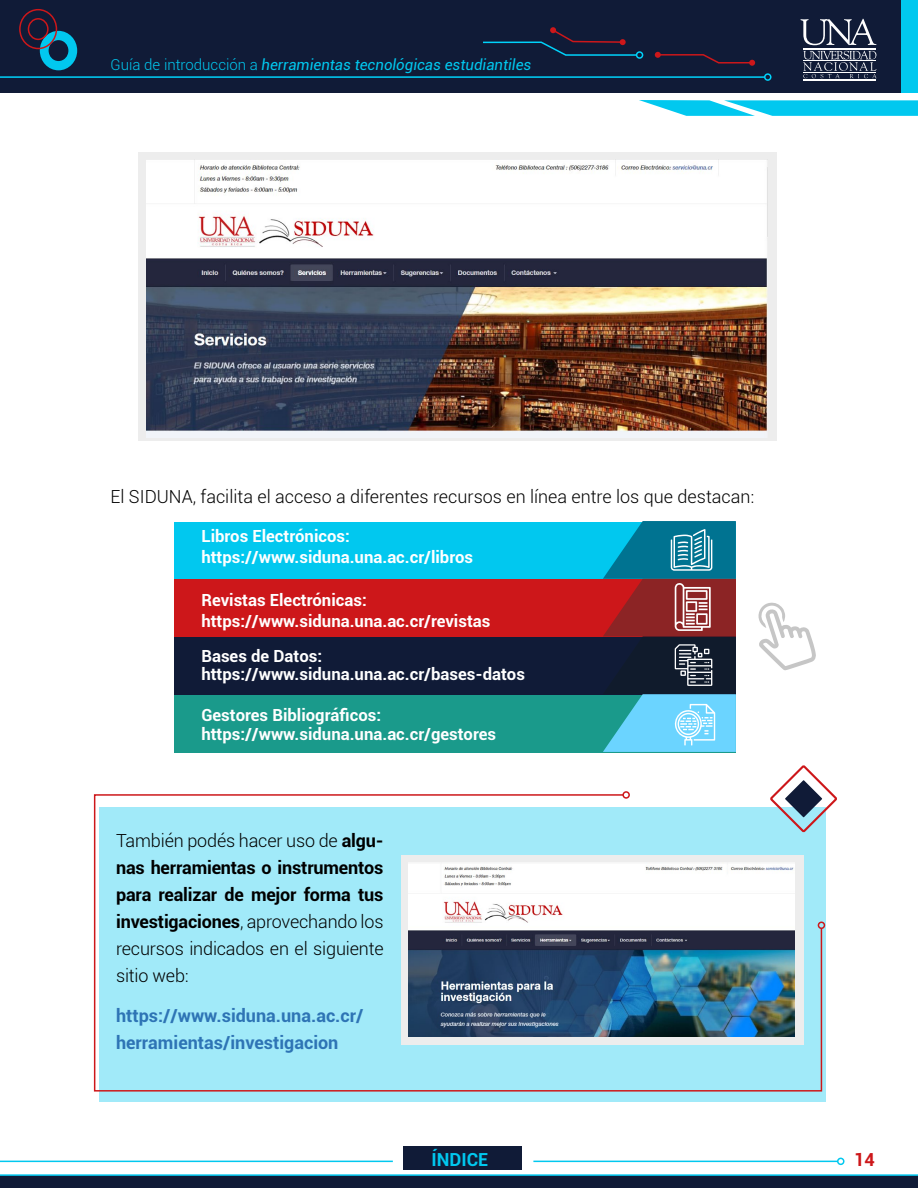
<style>
.page{position:relative;width:918px;height:1188px;background:#fff}
.page>*{position:absolute;margin:0;border:0;box-sizing:border-box;transform-origin:0 0}
.t1{font:300 18px/27px "Roboto";color:#000;text-align:justify}
.t2{font:700 18px/27px "Roboto";color:#2e74b5}
.t3{font:700 18px "Roboto";color:#01c8ef}
.t4{font:700 18px "Roboto";color:#cd171a}
.t5{font:700 16.65px/20.2px "Roboto";color:#fff}
.t6{font:italic 15px "Roboto";color:#01c8ef}
.s1{font-weight:300;font-style:normal}
.s2{font-weight:700}
</style>
<div class="page">
<div style="left:0;top:0;width:918px;height:93px;background:#101b37"></div>
<hr style="left:0;top:76px;width:765px;height:2px;background:#00d3fb">
<div style="left:764px;top:73px;width:8px;height:8px;border:2px solid #00d3fb;border-radius:50%"></div>
<svg style="left:803px;top:51px;width:74px;height:27px"></svg>
<hr style="left:803px;top:48px;width:73px;height:1px;background:#fff">
<hr style="left:803px;top:80px;width:73px;height:1px;background:#fff">
<hr style="left:803px;top:72px;width:73px;height:1px;background:#fff">
<hr style="left:803px;top:61px;width:73px;height:1px;background:#fff">
<svg style="left:800px;top:19px;width:76px;height:26px"></svg>
<div style="left:636px;top:51px;width:7px;height:8px;border:2px solid #00d3fb;border-radius:50%"></div>
<svg style="left:655px;top:52px;width:100px;height:14px"></svg>
<svg style="left:483px;top:27px;width:155px;height:30px"></svg>
<svg style="left:19px;top:8px;width:58px;height:62px"></svg>
<div style="left:902px;top:0;width:16px;height:93px;background:#01c8ef"></div>
<svg style="left:0;top:1174px;width:918px;height:14px;background:#14334f"></svg>
<hr style="left:533px;top:1161px;width:305px;height:1px;background:#01c8ef">
<div style="left:837px;top:1158px;width:8px;height:7px;border:2px solid #01c8ef;border-radius:50%"></div>
<hr style="left:0;top:1161px;width:393px;height:1px;background:#01c8ef">
<div style="left:403px;top:1146px;width:118px;height:24px;background:#101b37"></div>
<svg style="left:639px;top:100px;width:279px;height:16px;background:#2bd1f1"></svg>
<div style="left:100px;top:807px;width:726px;height:294px;background:#a1eaf9"></div>
<svg style="left:93px;top:794px;width:730px;height:298px"></svg>
<div style="left:622px;top:791px;width:8px;height:8px;border:2px solid #cd171a;border-radius:50%"></div>
<div style="left:818px;top:922px;width:7px;height:7px;border:2px solid #cd171a;border-radius:50%"></div>
<div style="left:138px;top:152px;width:639px;height:289px;background:#ededed"></div>
<div style="left:402px;top:855px;width:402px;height:190px;background:#ededed"></div>
<div style="left:174px;top:522px;width:562px;height:57px;background:#01c8ef"></div>
<div style="left:174px;top:579px;width:562px;height:58px;background:#cd171a"></div>
<div style="left:174px;top:637px;width:562px;height:58px;background:#101b37"></div>
<div style="left:174px;top:695px;width:562px;height:58px;background:#1a9a8b"></div>
<img style="left:147px;top:160px;width:621px;height:278px">
<svg style="left:603px;top:521px;width:133px;height:231px"></svg>
<img style="left:409px;top:863px;width:386px;height:174px">
<svg style="left:758px;top:602px;width:58px;height:68px"></svg>
<svg style="left:768px;top:765px;width:69px;height:69px"></svg>
<svg style="left:785px;top:780px;width:37px;height:37px"></svg>
<p class="t6" style="left:111px;top:54px;width:422px"><span class="s1">Guía de introducción a</span> herramientas tecnológicas estudiantiles</p>
<p class="t1" style="left:111px;top:482px;width:645px">El SIDUNA, facilita el acceso a diferentes recursos en línea entre los que destacan:</p>
<p class="t5" style="left:201px;top:526px;width:273px">Libros Electrónicos: https://www.siduna.una.ac.cr/libros</p>
<p class="t5" style="left:201px;top:590px;width:291px">Revistas Electrónicas: https://www.siduna.una.ac.cr/revistas</p>
<p class="t5" style="left:201px;top:646px;width:325px;line-height:18.8px">Bases de Datos: https://www.siduna.una.ac.cr/bases-datos</p>
<p class="t5" style="left:201px;top:705px;width:296px;line-height:18.8px">Gestores Bibliográficos: https://www.siduna.una.ac.cr/gestores</p>
<p class="t1" style="left:116px;top:827px;width:269px">También podés hacer uso de <span class="s2">algu&shy;nas herramientas o instrumentos para realizar de mejor forma tus investigaciones</span>, aprovechando los recursos indicados en el siguiente sitio web:</p>
<p class="t2" style="left:116px;top:1002px;width:249px">https://www.siduna.una.ac.cr/ herramientas/investigacion</p>
<p class="t3" style="left:432px;top:1147px;width:58px">ÍNDICE</p>
<p class="t4" style="left:854px;top:1146px;width:22px">14</p>
</div>
